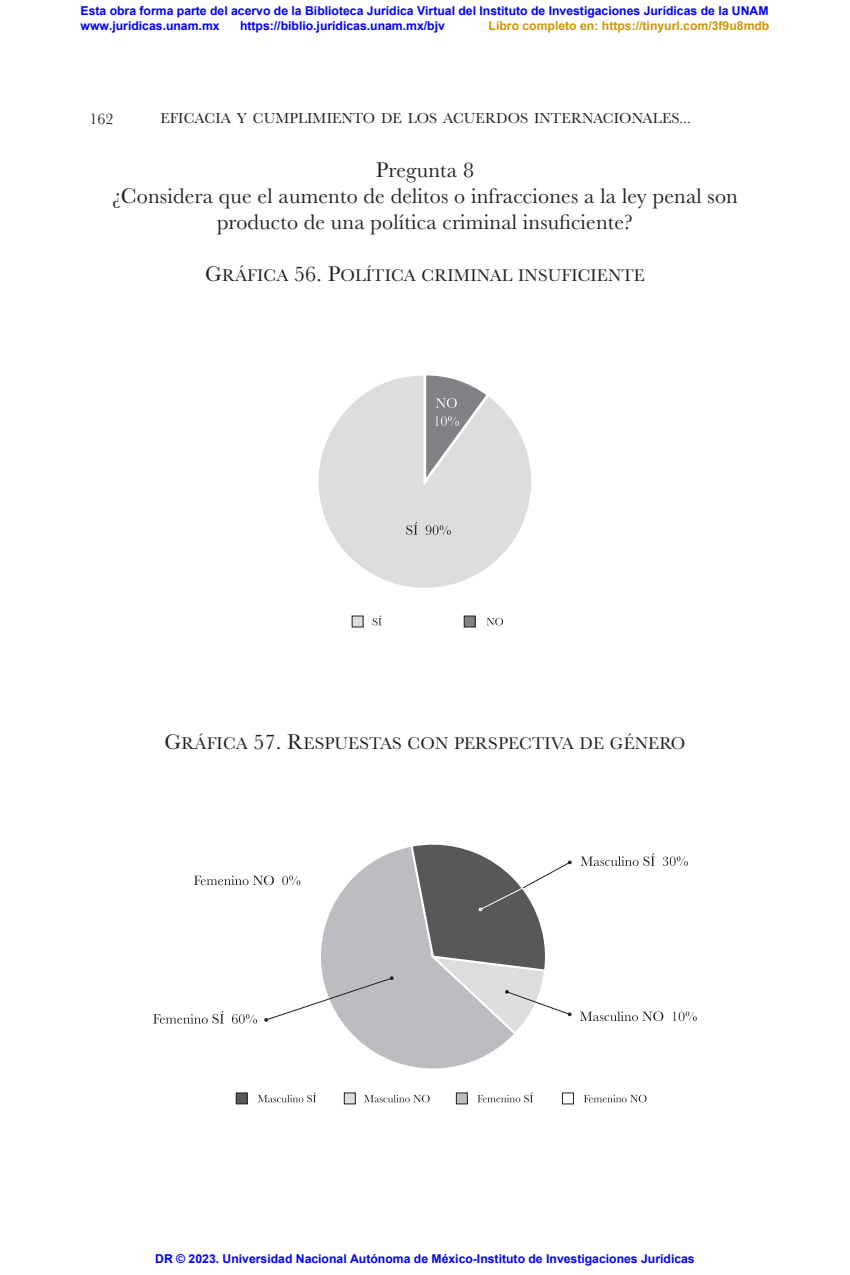
<style>
.page{position:relative;width:850px;height:1275px;background:#fff}
.page>*{position:absolute;margin:0;border:0;box-sizing:border-box;transform-origin:0 0}
.tabla{font:22px/26px "Baskerville";letter-spacing:.01em;color:#231f20;text-align:center}
.tabla-2{font:17.6px "Baskerville SC800";letter-spacing:.01em;color:#231f20}
.t1{font:16px "Baskerville";color:#231f20}
.t2{font:15px "Baskerville";letter-spacing:.005em;color:#231f20}
.t3{font:700 12.2px/14.6px "Arial";color:#00f}
.t4{font:700 12.2px "Arial";color:#cf9605}
.s1{font-size:22px}
</style>
<div class="page">
<svg style="left:318px;top:375px;width:213px;height:213px"></svg>
<div style="left:352px;top:616px;width:11px;height:11px;background:#dcdddf"></div>
<svg style="left:372px;top:615px;width:9px;height:10px"></svg>
<div style="left:464px;top:616px;width:11px;height:11px;background:#808285"></div>
<div style="left:464px;top:616px;width:11px;height:11px;border:1px solid #231f20"></div>
<svg style="left:486px;top:618px;width:17px;height:7px"></svg>
<svg style="left:406px;top:522px;width:11px;height:13px"></svg>
<svg style="left:425px;top:525px;width:25px;height:10px"></svg>
<svg style="left:421px;top:375px;width:70px;height:110px"></svg>
<div style="left:236px;top:1093px;width:11px;height:11px;background:#57585a"></div>
<div style="left:236px;top:1092px;width:11px;height:12px;border:1px solid #231f20"></div>
<svg style="left:258px;top:1092px;width:58px;height:10px"></svg>
<div style="left:344px;top:1093px;width:11px;height:11px;background:#dcdddf"></div>
<div style="left:344px;top:1092px;width:11px;height:12px;border:1px solid #231f20"></div>
<svg style="left:364px;top:1094px;width:65px;height:8px"></svg>
<div style="left:456px;top:1093px;width:11px;height:11px;background:#bcbdc0"></div>
<div style="left:456px;top:1092px;width:11px;height:12px;border:1px solid #231f20"></div>
<svg style="left:477px;top:1092px;width:56px;height:10px"></svg>
<svg style="left:583px;top:1094px;width:63px;height:8px"></svg>
<svg style="left:194px;top:875px;width:80px;height:10px"></svg>
<svg style="left:282px;top:875px;width:18px;height:10px"></svg>
<svg style="left:153px;top:1011px;width:71px;height:12px"></svg>
<svg style="left:232px;top:1014px;width:25px;height:9px"></svg>
<svg style="left:580px;top:1011px;width:83px;height:10px"></svg>
<svg style="left:673px;top:1011px;width:23px;height:10px"></svg>
<svg style="left:580px;top:853px;width:74px;height:13px"></svg>
<svg style="left:663px;top:856px;width:24px;height:10px"></svg>
<svg style="left:321px;top:847px;width:191px;height:222px"></svg>
<svg style="left:264px;top:976px;width:130px;height:46px"></svg>
<svg style="left:409px;top:844px;width:163px;height:192px"></svg>
<p class="t3" style="left:81px;top:4px;width:689px">Esta obra forma parte del acervo de la Biblioteca Jurídica Virtual del Instituto de Investigaciones Jurídicas de la UNAM www.juridicas.unam.mx</p>
<p class="t3" style="left:240px;top:18px;width:206px">https://biblio.juridicas.unam.mx/bjv</p>
<p class="t4" style="left:488px;top:17px;width:282px">Libro completo en: https://tinyurl.com/3f9u8mdb</p>
<h3 class="t1" style="left:89px;top:108px;width:25px">162</h3>
<p class="t2" style="left:160px;top:108px;width:532px">EFICACIA Y CUMPLIMIENTO DE LOS ACUERDOS INTERNACIONALES...</p>
<p class="tabla" style="left:376px;top:157px;width:99px">Pregunta 8</p>
<p class="tabla" style="left:112px;top:183px;width:627px">¿Considera que el aumento de delitos o infracciones a la ley penal son producto de una política criminal insuficiente?</p>
<p class="tabla-2" style="left:205px;top:264px;width:441px"><span class="s1">G</span>RÁFICA <span class="s1">56. P</span>OLÍTICA CRIMINAL INSUFICIENTE</p>
<p class="tabla-2" style="left:164px;top:732px;width:522px"><span class="s1">G</span>RÁFICA <span class="s1">57. R</span>ESPUESTAS CON PERSPECTIVA DE GÉNERO</p>
<p class="t3" style="left:155px;top:1251px;width:541px">DR © 2023. Universidad Nacional Autónoma de México-Instituto de Investigaciones Jurídicas</p>
</div>
